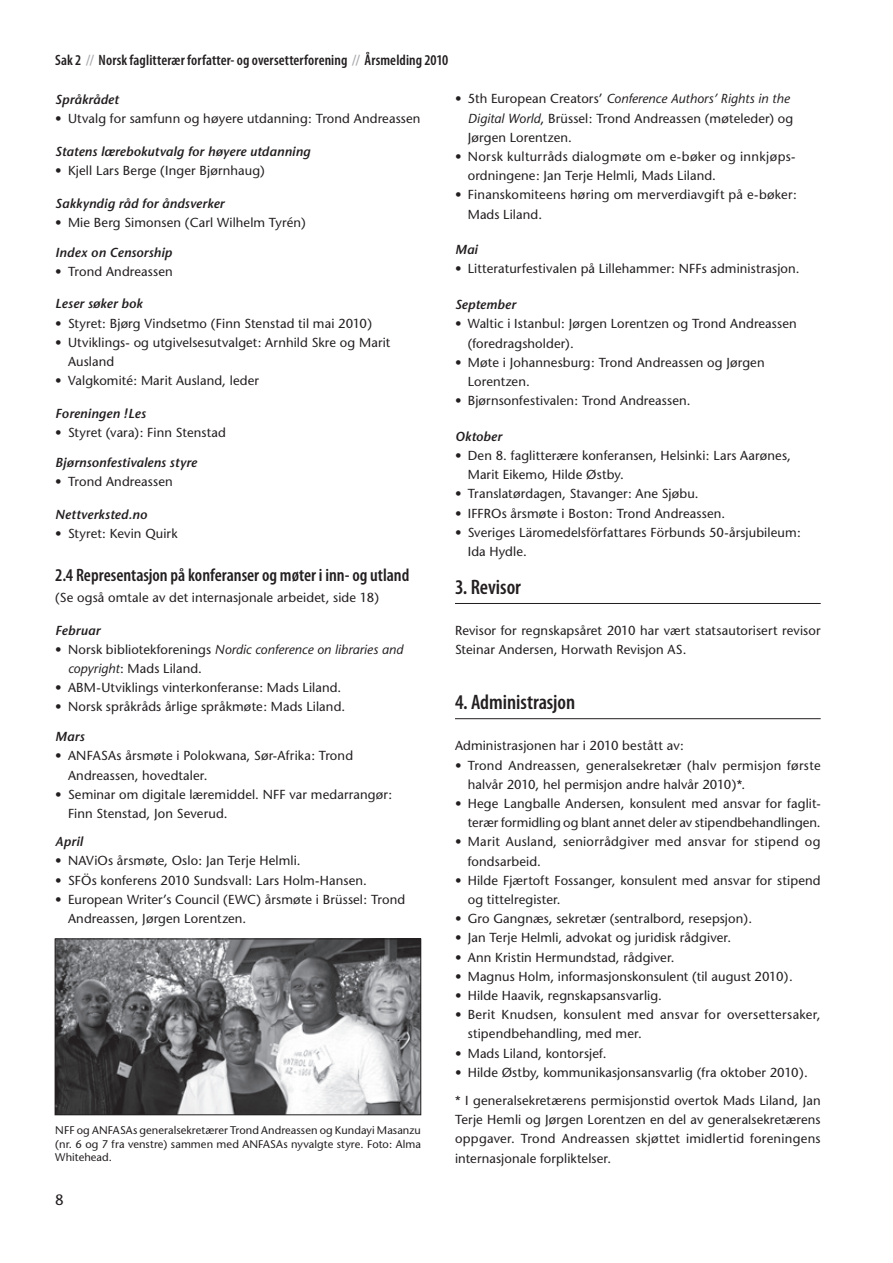
<style>
.page{position:relative;width:893px;height:1263px;background:#fff}
.page>*{position:absolute;margin:0;border:0;box-sizing:border-box;transform-origin:0 0}
.t1{font:600 condensed 21px "Myriad Pro";color:#231f20}
.t2{font:600 condensed 18px "Myriad Pro";color:#231f20}
.t3{font:600 condensed 15px "Myriad Pro";letter-spacing:.005em;color:#231f20}
.t4{font:15px "Stone Sans";color:#231f20}
.t5{font:13.05px/19.2px "Stone Sans";letter-spacing:.01em;color:#231f20}
.t6{font:italic 600 13.05px "Stone Sans";letter-spacing:.01em;color:#231f20}
.t7{font:italic 13.05px/19.2px "Stone Sans";letter-spacing:.005em;color:#231f20}
.t8{font:11.1px/13.4px "Stone Sans";letter-spacing:.005em;color:#231f20;text-align:justify}
.s1{color:#a8a9ad}
.s2{font-style:normal}
.s3{font-style:italic}
</style>
<div class="page">
<img style="left:57px;top:941px;width:362px;height:172px">
<div style="left:55px;top:939px;width:366px;height:176px;border:1px solid #231f20"></div>
<hr style="left:455px;top:603px;width:366px;height:1px;background:#231f20">
<hr style="left:455px;top:718px;width:366px;height:1px;background:#231f20">
<p class="t3" style="left:55px;top:52px;width:395px">Sak 2 <span class="s1">//</span> Norsk faglitterær forfatter- og oversetterforening <span class="s1">//</span> Årsmelding 2010</p>
<p class="t6" style="left:55px;top:91px;width:65px">Språkrådet</p>
<p class="t5" style="left:55px;top:109px;width:367px">• Utvalg for samfunn og høyere utdanning: Trond Andreassen</p>
<p class="t6" style="left:55px;top:143px;width:257px">Statens lærebokutvalg for høyere utdanning</p>
<p class="t5" style="left:55px;top:161px;width:211px">• Kjell Lars Berge (Inger Bjørnhaug)</p>
<p class="t6" style="left:55px;top:195px;width:171px">Sakkyndig råd for åndsverker</p>
<p class="t5" style="left:55px;top:213px;width:252px">• Mie Berg Simonsen (Carl Wilhelm Tyrén)</p>
<p class="t6" style="left:55px;top:244px;width:118px">Index on Censorship</p>
<p class="t5" style="left:55px;top:262px;width:119px">• Trond Andreassen</p>
<p class="t6" style="left:55px;top:296px;width:89px">Leser søker bok</p>
<p class="t5" style="left:55px;top:314px;width:318px">• Styret: Bjørg Vindsetmo (Finn Stenstad til mai 2010)</p>
<p class="t5" style="left:68px;top:333px;width:324px;text-indent:-13px">• Utviklings- og utgivelsesutvalget: Arnhild Skre og Marit<br>Ausland</p>
<p class="t5" style="left:55px;top:371px;width:205px">• Valgkomité: Marit Ausland, leder</p>
<p class="t6" style="left:55px;top:406px;width:92px">Foreningen !Les</p>
<p class="t5" style="left:55px;top:423px;width:172px">• Styret (vara): Finn Stenstad</p>
<p class="t6" style="left:55px;top:454px;width:143px">Bjørnsonfestivalens styre</p>
<p class="t5" style="left:55px;top:472px;width:119px">• Trond Andreassen</p>
<p class="t6" style="left:55px;top:506px;width:93px">Nettverksted.no</p>
<p class="t5" style="left:55px;top:524px;width:124px">• Styret: Kevin Quirk</p>
<h2 class="t2" style="left:55px;top:565px;width:356px">2.4 Representasjon på konferanser og møter i inn- og utland</h2>
<p class="t5" style="left:55px;top:588px;width:325px">(Se også omtale av det internasjonale arbeidet, side 18)</p>
<p class="t6" style="left:55px;top:622px;width:46px">Februar</p>
<p class="t7" style="left:68px;top:640px;width:337px;text-indent:-13px"><span class="s2">• Norsk bibliotekforenings</span> Nordic conference on libraries and copyright<span class="s2">: Mads Liland.</span></p>
<p class="t5" style="left:55px;top:678px;width:288px">• ABM-Utviklings vinterkonferanse: Mads Liland.</p>
<p class="t5" style="left:55px;top:697px;width:291px">• Norsk språkråds årlige språkmøte: Mads Liland.</p>
<p class="t6" style="left:55px;top:729px;width:31px">Mars</p>
<p class="t5" style="left:68px;top:746px;width:287px;text-indent:-13px">• ANFASAs årsmøte i Polokwana, Sør-Afrika: Trond<br>Andreassen, hovedtaler.</p>
<p class="t5" style="left:68px;top:785px;width:326px;text-indent:-13px">• Seminar om digitale læremiddel. NFF var medarrangør:<br>Finn Stenstad, Jon Severud.</p>
<p class="t6" style="left:55px;top:834px;width:29px">April</p>
<p class="t5" style="left:55px;top:851px;width:247px">• NAViOs årsmøte, Oslo: Jan Terje Helmli.</p>
<p class="t5" style="left:55px;top:870px;width:313px">• SFÖs konferens 2010 Sundsvall: Lars Holm-Hansen.</p>
<p class="t5" style="left:68px;top:890px;width:339px;text-indent:-13px">• European Writer’s Council (EWC) årsmøte i Brüssel: Trond<br>Andreassen, Jørgen Lorentzen.</p>
<p class="t5" style="left:468px;top:89px;width:327px;text-indent:-13px">• 5th European Creators’ <span class="s3">Conference Authors’ Rights in the<br>Digital World</span>, Brüssel: Trond Andreassen (møteleder) og<br>Jørgen Lorentzen.</p>
<p class="t5" style="left:468px;top:147px;width:329px;text-indent:-13px">• Norsk kulturråds dialogmøte om e-bøker og innkjøps&shy;ordningene: Jan Terje Helmli, Mads Liland.</p>
<p class="t5" style="left:468px;top:185px;width:331px;text-indent:-13px">• Finanskomiteens høring om merverdiavgift på e-bøker:<br>Mads Liland.</p>
<p class="t6" style="left:455px;top:242px;width:24px">Mai</p>
<p class="t5" style="left:455px;top:259px;width:346px">• Litteraturfestivalen på Lillehammer: NFFs administrasjon.</p>
<p class="t6" style="left:455px;top:297px;width:62px">September</p>
<p class="t5" style="left:468px;top:314px;width:331px;text-indent:-13px">• Waltic i Istanbul: Jørgen Lorentzen og Trond Andreassen (foredragsholder).</p>
<p class="t5" style="left:468px;top:353px;width:298px;text-indent:-13px">• Møte i Johannesburg: Trond Andreassen og Jørgen<br>Lorentzen.</p>
<p class="t5" style="left:455px;top:391px;width:237px">• Bjørnsonfestivalen: Trond Andreassen.</p>
<p class="t6" style="left:455px;top:428px;width:48px">Oktober</p>
<p class="t5" style="left:468px;top:446px;width:325px;text-indent:-13px">• Den 8. faglitterære konferansen, Helsinki: Lars Aarønes,<br>Marit Eikemo, Hilde Østby.</p>
<p class="t5" style="left:455px;top:484px;width:245px">• Translatørdagen, Stavanger: Ane Sjøbu.</p>
<p class="t5" style="left:455px;top:503px;width:272px">• IFFROs årsmøte i Boston: Trond Andreassen.</p>
<p class="t5" style="left:468px;top:523px;width:335px;text-indent:-13px">• Sveriges Läromedelsförfattares Förbunds 50-årsjubileum:<br>Ida Hydle.</p>
<h1 class="t1" style="left:455px;top:575px;width:67px">3. Revisor</h1>
<p class="t5" style="left:455px;top:621px;width:367px">Revisor for regnskapsåret 2010 har vært statsautorisert revisor<br>Steinar Andersen, Horwath Revisjon AS.</p>
<h1 class="t1" style="left:455px;top:690px;width:122px">4. Administrasjon</h1>
<p class="t5" style="left:455px;top:736px;width:230px">Administrasjonen har i 2010 bestått av:</p>
<p class="t5" style="left:468px;top:755px;width:354px;text-indent:-13px">• Trond Andreassen, generalsekretær (halv permisjon første halvår 2010, hel permisjon andre halvår 2010)*.</p>
<p class="t5" style="left:455px;top:794px;width:367px;text-align:right">• Hege Langballe Andersen, konsulent med ansvar for faglit&shy;terær formidling og blant annet deler av stipendbehandlingen.</p>
<p class="t5" style="left:468px;top:832px;width:354px;text-indent:-13px">• Marit Ausland, seniorrådgiver med ansvar for stipend og fondsarbeid.</p>
<p class="t5" style="left:468px;top:871px;width:354px;text-indent:-13px">• Hilde Fjærtoft Fossanger, konsulent med ansvar for stipend og tittelregister.</p>
<p class="t5" style="left:455px;top:909px;width:299px">• Gro Gangnæs, sekretær (sentralbord, resepsjon).</p>
<p class="t5" style="left:455px;top:928px;width:278px">• Jan Terje Helmli, advokat og juridisk rådgiver.</p>
<p class="t5" style="left:455px;top:947px;width:221px">• Ann Kristin Hermundstad, rådgiver.</p>
<p class="t5" style="left:455px;top:967px;width:339px">• Magnus Holm, informasjonskonsulent (til august 2010).</p>
<p class="t5" style="left:455px;top:986px;width:208px">• Hilde Haavik, regnskapsansvarlig.</p>
<p class="t5" style="left:468px;top:1005px;width:354px;text-indent:-13px">• Berit Knudsen, konsulent med ansvar for oversettersaker, stipendbehandling, med mer.</p>
<p class="t5" style="left:455px;top:1043px;width:153px">• Mads Liland, kontorsjef.</p>
<p class="t5" style="left:455px;top:1058px;width:367px;line-height:28.2px">• Hilde Østby, kommunikasjonsansvarlig (fra oktober 2010).<br>* I generalsekretærens permisjonstid overtok Mads Liland, Jan</p>
<p class="t5" style="left:455px;top:1110px;width:367px;text-align:justify">Terje Hemli og Jørgen Lorentzen en del av generalsekretærens oppgaver. Trond Andreassen skjøttet imidlertid foreningens internasjonale forpliktelser.</p>
<p class="t8" style="left:55px;top:1124px;width:367px">NFF og ANFASAs generalsekretærer Trond Andreassen og Kundayi Masanzu (nr. 6 og 7 fra venstre) sammen med ANFASAs nyvalgte styre. Foto: Alma Whitehead.</p>
<p class="t4" style="left:55px;top:1190px;width:10px">8</p>
</div>
